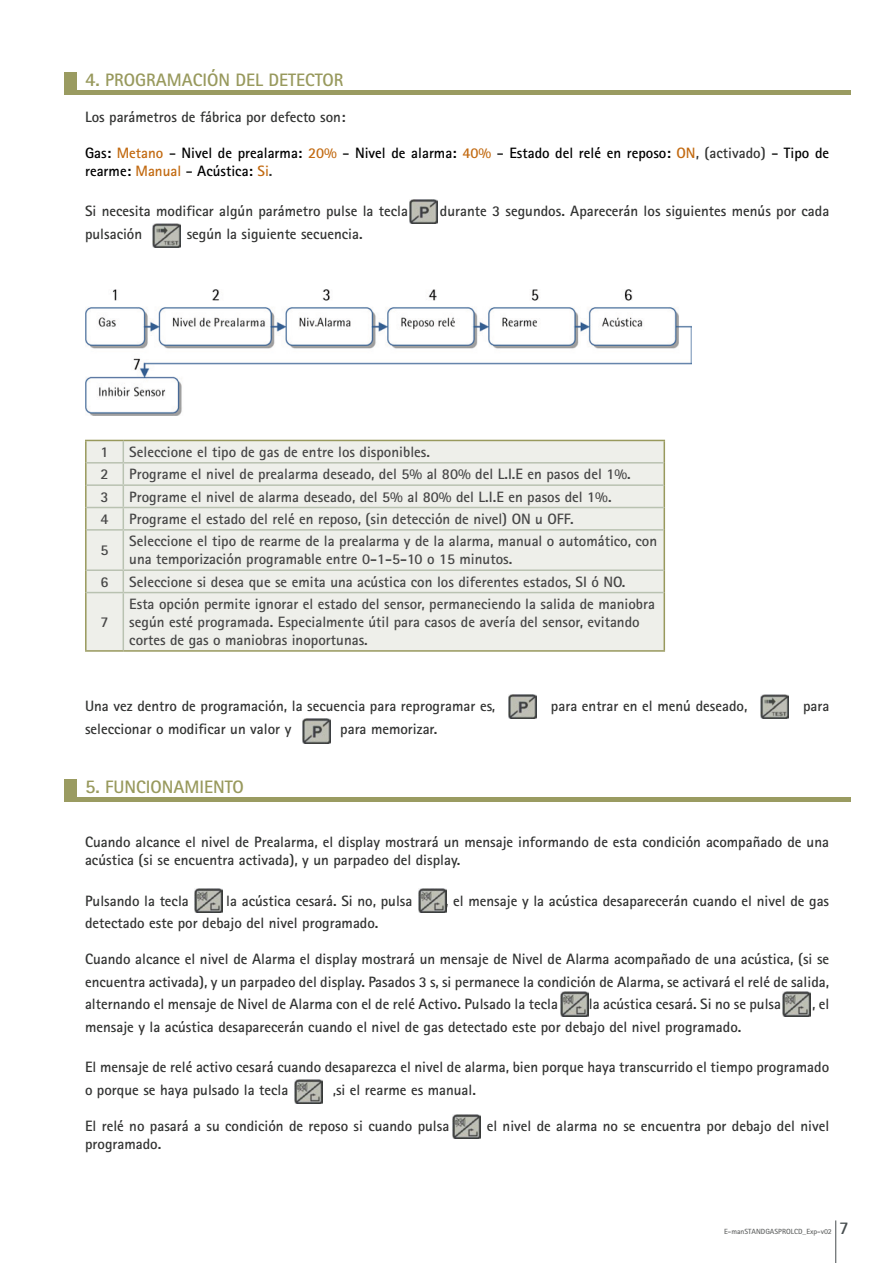
<style>
.page{position:relative;width:893px;height:1263px;background:#fff}
.page>*{position:absolute;margin:0;border:0;box-sizing:border-box;transform-origin:0 0}
.t1{font:700 18px "Rotis Sans Serif";color:#98995d}
.t2{font:700 18px "Rotis Sans Serif";color:#474d4f}
.t3{font:700 15px/22.5px "Rotis Sans Serif";color:#333433}
.t4{font:700 15px/18px "Rotis Sans Serif";color:#464646}
.t5{font:700 15px/18px "Rotis Sans Serif";color:#000}
.t6{font:700 7.5px "Rotis Sans Serif";color:#656766}
.s1{font-size:19.5px}
.s2{color:#c26a11}
.s3{color:#333433}
</style>
<div class="page">
<hr style="left:835px;top:1220px;width:1px;height:43px;background:#474d4f">
<div style="left:64px;top:72px;width:13px;height:20px;background:#9a9b61"></div>
<div style="left:64px;top:90px;width:786px;height:5px;background:#9a9b61"></div>
<img style="left:85px;top:290px;width:606px;height:125px">
<img style="left:409px;top:199px;width:28px;height:24px">
<img style="left:153px;top:223px;width:28px;height:25px">
<div style="left:87px;top:441px;width:577px;height:209px;background:#eeefea"></div>
<hr style="left:85px;top:440px;width:38px;height:1px;background:#98995d">
<hr style="left:85px;top:441px;width:2px;height:22px;background:#98995d">
<hr style="left:123px;top:440px;width:542px;height:1px;background:#98995d">
<hr style="left:85px;top:463px;width:2px;height:22px;background:#98995d">
<hr style="left:85px;top:485px;width:2px;height:22px;background:#98995d">
<hr style="left:85px;top:507px;width:2px;height:23px;background:#98995d">
<svg style="left:664px;top:441px;width:1px;height:89px"></svg>
<hr style="left:85px;top:530px;width:2px;height:40px;background:#98995d">
<hr style="left:664px;top:530px;width:1px;height:40px;background:#98995d">
<hr style="left:85px;top:570px;width:2px;height:23px;background:#98995d">
<svg style="left:664px;top:570px;width:1px;height:23px"></svg>
<hr style="left:85px;top:593px;width:2px;height:57px;background:#98995d">
<hr style="left:664px;top:593px;width:1px;height:57px;background:#98995d">
<hr style="left:85px;top:650px;width:38px;height:2px;background:#98995d">
<hr style="left:123px;top:650px;width:542px;height:2px;background:#98995d">
<hr style="left:87px;top:462px;width:36px;height:2px;background:#b9c2b1">
<hr style="left:123px;top:462px;width:541px;height:2px;background:#b9c2b1">
<hr style="left:87px;top:484px;width:36px;height:2px;background:#b9c2b1">
<hr style="left:123px;top:484px;width:541px;height:2px;background:#b9c2b1">
<hr style="left:87px;top:507px;width:36px;height:1px;background:#b9c2b1">
<hr style="left:123px;top:507px;width:541px;height:1px;background:#b9c2b1">
<svg style="left:123px;top:441px;width:1px;height:88px"></svg>
<hr style="left:87px;top:529px;width:36px;height:2px;background:#b9c2b1">
<hr style="left:123px;top:529px;width:541px;height:2px;background:#b9c2b1">
<hr style="left:123px;top:531px;width:1px;height:38px;background:#b9c2b1">
<hr style="left:87px;top:569px;width:36px;height:2px;background:#b9c2b1">
<hr style="left:123px;top:569px;width:541px;height:2px;background:#b9c2b1">
<svg style="left:123px;top:571px;width:1px;height:21px"></svg>
<hr style="left:87px;top:592px;width:36px;height:1px;background:#b9c2b1">
<hr style="left:123px;top:592px;width:541px;height:1px;background:#b9c2b1">
<hr style="left:123px;top:593px;width:1px;height:57px;background:#b9c2b1">
<img style="left:509px;top:694px;width:28px;height:25px">
<img style="left:761px;top:694px;width:28px;height:25px">
<img style="left:302px;top:719px;width:28px;height:24px">
<div style="left:64px;top:780px;width:13px;height:19px;background:#9a9b61"></div>
<hr style="left:64px;top:798px;width:786px;height:4px;background:#9a9b61">
<img style="left:195px;top:888px;width:28px;height:25px">
<img style="left:418px;top:888px;width:28px;height:25px">
<img style="left:560px;top:992px;width:28px;height:24px">
<img style="left:782px;top:992px;width:28px;height:24px">
<img style="left:295px;top:1079px;width:28px;height:25px">
<img style="left:452px;top:1114px;width:28px;height:24px">
<p class="t1" style="left:85px;top:68px;width:260px"><span class="s1">4</span>. PROGRAMACIÓN DEL DETECTOR</p>
<p class="t3" style="left:85px;top:105px;width:262px">Los parámetros de fábrica por defecto son:</p>
<p class="t5" style="left:85px;top:143px;width:746px">Gas: <span class="s2">Metano</span> <span class="s3">-</span> Nivel de prealarma: <span class="s2">20%</span> <span class="s3">-</span> Nivel de alarma: <span class="s2">40%</span> <span class="s3">-</span> Estado del relé en reposo: <span class="s2">ON</span><span class="s3">, (activado) -</span> Tipo de rearme: <span class="s2">Manual</span> <span class="s3">-</span> Acústica: <span class="s2">Si</span><span class="s3">.</span></p>
<p class="t3" style="left:85px;top:199px;width:324px">Si necesita modificar algún parámetro pulse la tecla</p>
<p class="t3" style="left:440px;top:199px;width:391px">durante 3 segundos. Aparecerán los siguientes menús por cada</p>
<p class="t3" style="left:85px;top:222px;width:59px">pulsación</p>
<p class="t3" style="left:187px;top:222px;width:178px">según la siguiente secuencia.</p>
<p class="t4" style="left:101px;top:442px;width:10px">1</p>
<p class="t4" style="left:129px;top:442px;width:302px">Seleccione el tipo de gas de entre los disponibles.</p>
<p class="t4" style="left:101px;top:465px;width:10px">2</p>
<p class="t4" style="left:129px;top:465px;width:503px">Programe el nivel de prealarma deseado, del 5% al 80% del L.I.E en pasos del 1%.</p>
<p class="t4" style="left:101px;top:487px;width:10px">3</p>
<p class="t4" style="left:129px;top:487px;width:484px">Programe el nivel de alarma deseado, del 5% al 80% del L.I.E en pasos del 1%.</p>
<p class="t4" style="left:101px;top:509px;width:10px">4</p>
<p class="t4" style="left:129px;top:509px;width:446px">Programe el estado del relé en reposo, (sin detección de nivel) ON u OFF.</p>
<p class="t4" style="left:101px;top:541px;width:10px">5</p>
<p class="t4" style="left:129px;top:532px;width:529px">Seleccione el tipo de rearme de la prealarma y de la alarma, manual o automático, con una temporización programable entre 0-1-5-10 o 15 minutos.</p>
<p class="t4" style="left:101px;top:572px;width:10px">6</p>
<p class="t4" style="left:129px;top:572px;width:498px">Seleccione si desea que se emita una acústica con los diferentes estados, SI ó NO.</p>
<p class="t4" style="left:101px;top:612px;width:10px">7</p>
<p class="t4" style="left:129px;top:594px;width:527px">Esta opción permite ignorar el estado del sensor, permaneciendo la salida de maniobra según esté programada. Especialmente útil para casos de avería del sensor, evitando cortes de gas o maniobras inoportunas.</p>
<p class="t3" style="left:85px;top:694px;width:412px">Una vez dentro de programación, la secuencia para reprogramar es,</p>
<p class="t3" style="left:551px;top:694px;width:198px">para entrar en el menú deseado,</p>
<p class="t3" style="left:803px;top:694px;width:28px">para</p>
<p class="t3" style="left:85px;top:717px;width:208px">seleccionar o modificar un valor y</p>
<p class="t3" style="left:340px;top:717px;width:99px">para memorizar.</p>
<p class="t1" style="left:85px;top:776px;width:160px"><span class="s1">5</span>. FUNCIONAMIENTO</p>
<p class="t3" style="left:85px;top:833px;width:746px;line-height:18px">Cuando alcance el nivel de Prealarma, el display mostrará un mensaje informando de esta condición acompañado de una acústica (si se encuentra activada), y un parpadeo del display.</p>
<p class="t3" style="left:85px;top:889px;width:105px">Pulsando la tecla</p>
<p class="t3" style="left:226px;top:889px;width:188px">la acústica cesará. Si no, pulsa</p>
<p class="t3" style="left:445px;top:889px;width:385px">, el mensaje y la acústica desaparecerán cuando el nivel de gas</p>
<p class="t3" style="left:85px;top:911px;width:295px">detectado este por debajo del nivel programado.</p>
<p class="t3" style="left:85px;top:947px;width:746px;text-align:justify">Cuando alcance el nivel de Alarma el display mostrará un mensaje de Nivel de Alarma acompañado de una acústica, (si se encuentra activada), y un parpadeo del display. Pasados 3 s, si permanece la condición de Alarma, se activará el relé de salida, alternando el mensaje de Nivel de Alarma con el de relé Activo. Pulsado la tecla</p>
<p class="t3" style="left:589px;top:992px;width:194px">la acústica cesará. Si no se pulsa</p>
<p class="t3" style="left:812px;top:992px;width:19px">, el</p>
<p class="t3" style="left:85px;top:1015px;width:658px">mensaje y la acústica desaparecerán cuando el nivel de gas detectado este por debajo del nivel programado.</p>
<p class="t3" style="left:85px;top:1055px;width:746px">El mensaje de relé activo cesará cuando desaparezca el nivel de alarma, bien porque haya transcurrido el tiempo programado o porque se haya pulsado la tecla</p>
<p class="t3" style="left:333px;top:1078px;width:145px">,si el rearme es manual.</p>
<p class="t3" style="left:85px;top:1114px;width:366px">El relé no pasará a su condición de reposo si cuando pulsa</p>
<p class="t3" style="left:487px;top:1114px;width:344px">el nivel de alarma no se encuentra por debajo del nivel</p>
<p class="t3" style="left:85px;top:1132px;width:78px">programado.</p>
<p class="t6" style="left:724px;top:1227px;width:109px">E-manSTANDGASPROLCD_Exp-v02</p>
<p class="t2" style="left:839px;top:1217px;width:11px">7</p>
</div>
